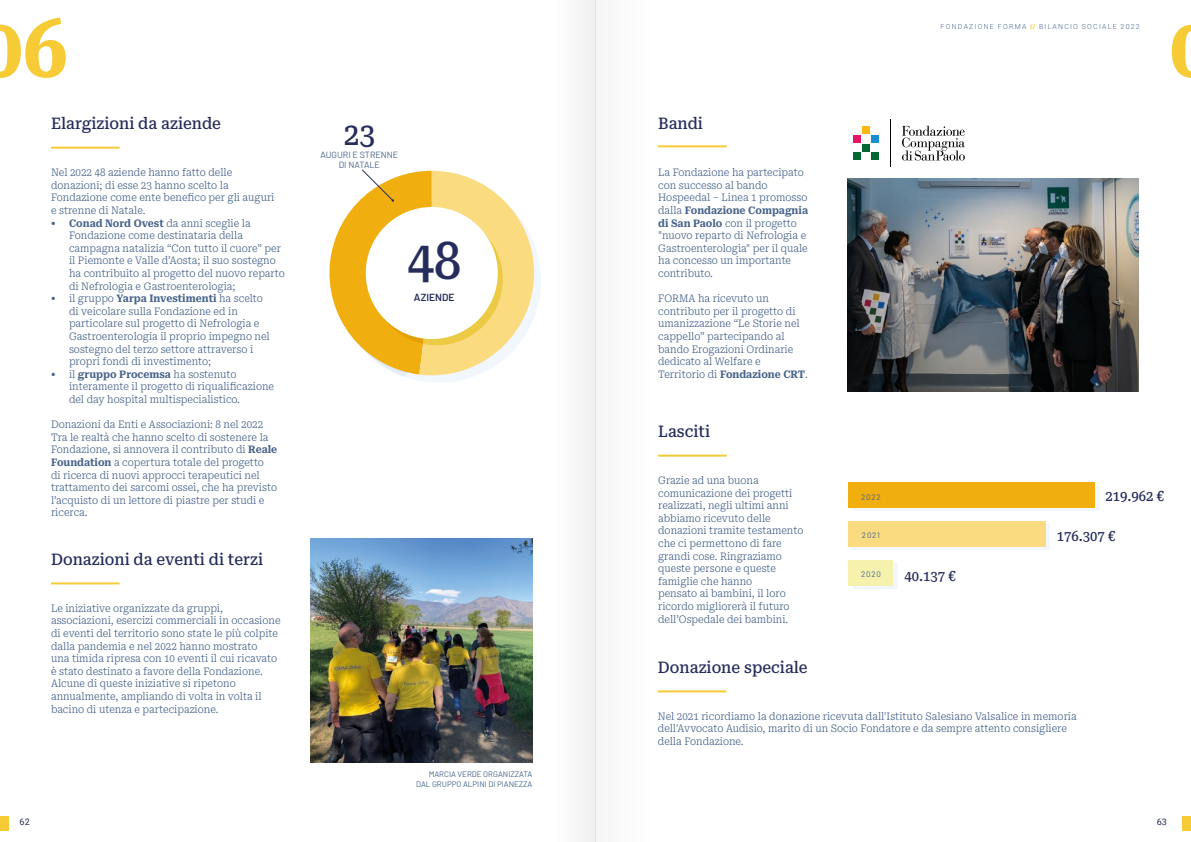
<style>
.page{position:relative;width:1191px;height:842px;background:#fff}
.page>*{position:absolute;margin:0;border:0;box-sizing:border-box;transform-origin:0 0}
.t1{font:700 80.2px "Roboto Serif";color:#f6cb36}
.t2{font:500 52px "Roboto Serif";color:#262d5c;scale:.93 1}
.t3{font:500 30px "Roboto Serif";color:#262d5c;scale:.93 1}
.t4{font:500 16px "Roboto Serif";color:#262d5c;scale:.93 1}
.t5{font:500 14px "Roboto Serif";color:#262d5c;scale:.93 1}
.t6{font:300 10.5px/12.6px "Roboto Serif";color:#48648b;scale:.93 1}
.t7{font:600 10.3px "Barlow";color:#262d5c}
.t8{font:9px/10px "Barlow";color:#48648b;text-align:center}
.t9{font:9px "Roboto";color:#262e56}
.t10{font:8px/10px "Barlow";color:#48648b;text-align:right}
.t11{font:300 7px "Roboto";letter-spacing:.175em;color:#48648b}
.s1{font-weight:700}
.s2{font-weight:900;color:#f6cb36}
</style>
<div class="page">
<div style="left:0;top:816px;width:9px;height:14px;background:#f6cb36"></div>
<div style="left:1181px;top:816px;width:10px;height:14px;background:#f6cb36"></div>
<hr style="left:51px;top:582px;width:69px;height:2px;background:#f6cb36">
<img style="left:310px;top:539px;width:222px;height:224px">
<hr style="left:51px;top:147px;width:69px;height:2px;background:#f6cb36">
<svg style="left:329px;top:169px;width:212px;height:214px"></svg>
<hr style="left:658px;top:145px;width:68px;height:2px;background:#f6cb36">
<hr style="left:890px;top:120px;width:1px;height:47px;background:#020405">
<svg style="left:902px;top:125px;width:63px;height:36px"></svg>
<div style="left:861px;top:144px;width:8px;height:8px;background:#046735"></div>
<div style="left:861px;top:126px;width:8px;height:8px;background:#fbb911"></div>
<div style="left:853px;top:135px;width:8px;height:8px;background:#e61169"></div>
<div style="left:853px;top:152px;width:8px;height:8px;background:#046735"></div>
<div style="left:870px;top:135px;width:8px;height:8px;background:#188ece"></div>
<div style="left:870px;top:152px;width:8px;height:8px;background:#046735"></div>
<img style="left:848px;top:179px;width:290px;height:213px">
<div style="left:852px;top:486px;width:247px;height:25px;background:#f1f7fd"></div>
<div style="left:852px;top:525px;width:198px;height:25px;background:#f1f7fd"></div>
<div style="left:852px;top:563px;width:45px;height:26px;background:#f1f7fd"></div>
<hr style="left:658px;top:455px;width:68px;height:2px;background:#f6cb36">
<div style="left:848px;top:483px;width:247px;height:25px;background:#f1ae0f"></div>
<div style="left:848px;top:522px;width:197px;height:25px;background:#fadb7f"></div>
<div style="left:848px;top:560px;width:45px;height:26px;background:#f6f2ae"></div>
<hr style="left:658px;top:690px;width:68px;height:2px;background:#f6cb36">
<div style="left:595px;top:0;width:57px;height:842px;background:#f9f9f9"></div>
<div style="left:555px;top:0;width:40px;height:842px;background:#f7f7f7"></div>
<h1 class="t1" style="left:-22px;top:-23px;width:91px">06</h1>
<h3 class="t4" style="left:51px;top:110px;width:184px">Elargizioni da aziende</h3>
<p class="t6" style="left:51px;top:165px;width:242px">Nel 2022 48 aziende hanno fatto delle donazioni; di esse 23 hanno scelto la Fondazione come ente benefico per gli auguri e strenne di Natale.</p>
<p class="t6" style="left:69px;top:216px;width:234px;text-indent:-18px"><span class="s1">• Conad Nord Ovest</span> da anni sceglie la Fondazione come destinataria della campagna natalizia “Con tutto il cuore” per il Piemonte e Valle d’Aosta; il suo sostegno ha contribuito al progetto del nuovo reparto di Nefrologia e Gastroenterologia;</p>
<p class="t6" style="left:69px;top:291px;width:217px;text-indent:-18px"><span class="s1">•</span> il gruppo <span class="s1">Yarpa Investimenti</span> ha scelto di veicolare sulla Fondazione ed in particolare sul progetto di Nefrologia e Gastroenterologia il proprio impegno nel sostegno del terzo settore attraverso i propri fondi di investimento;</p>
<p class="t6" style="left:69px;top:367px;width:222px;text-indent:-18px"><span class="s1">•</span> il <span class="s1">gruppo Procemsa</span> ha sostenuto interamente il progetto di riqualificazione del day hospital multispecialistico.</p>
<p class="t6" style="left:51px;top:417px;width:245px">Donazioni da Enti e Associazioni: 8 nel 2022<br>Tra le realtà che hanno scelto di sostenere la Fondazione, si annovera il contributo di <span class="s1">Reale Foundation</span> a copertura totale del progetto<br>di ricerca di nuovi approcci terapeutici nel trattamento dei sarcomi ossei, che ha previsto l’acquisto di un lettore di piastre per studi e ricerca.</p>
<h3 class="t4" style="left:51px;top:546px;width:229px">Donazioni da eventi di terzi</h3>
<p class="t6" style="left:51px;top:601px;width:248px">Le iniziative organizzate da gruppi, associazioni, esercizi commerciali in occasione di eventi del territorio sono state le più colpite dalla pandemia e nel 2022 hanno mostrato<br>una timida ripresa con 10 eventi il cui ricavato è stato destinato a favore della Fondazione.<br>Alcune di queste iniziative si ripetono annualmente, ampliando di volta in volta il bacino di utenza e partecipazione.</p>
<h3 class="t3" style="left:344px;top:109px;width:35px">23</h3>
<p class="t8" style="left:320px;top:150px;width:79px">AUGURI E STRENNE<br>DI NATALE</p>
<h2 class="t2" style="left:407px;top:216px;width:60px">48</h2>
<p class="t7" style="left:414px;top:290px;width:42px">AZIENDE</p>
<p class="t10" style="left:416px;top:769px;width:118px">MARCIA VERDE ORGANIZZATA<br>DAL GRUPPO ALPINI DI PIANEZZA</p>
<h3 class="t4" style="left:658px;top:110px;width:50px">Bandi</h3>
<p class="t6" style="left:658px;top:165px;width:163px">La Fondazione ha partecipato con successo al bando<br>Hospeedal – Linea 1 promosso dalla <span class="s1">Fondazione Compagnia di San Paolo</span> con il progetto "nuovo reparto di Nefrologia e<br>Gastroenterologia" per il quale ha concesso un importante contributo.</p>
<p class="t6" style="left:658px;top:291px;width:163px">FORMA ha ricevuto un contributo per il progetto di umanizzazione “Le Storie nel cappello” partecipando al bando Erogazioni Ordinarie dedicato al Welfare e<br>Territorio di <span class="s1">Fondazione CRT</span>.</p>
<h3 class="t4" style="left:658px;top:418px;width:57px">Lasciti</h3>
<p class="t6" style="left:658px;top:473px;width:158px">Grazie ad una buona comunicazione dei progetti realizzati, negli ultimi anni abbiamo ricevuto delle donazioni tramite testamento che ci permettono di fare grandi cose. Ringraziamo queste persone e queste famiglie che hanno<br>pensato ai bambini, il loro ricordo migliorerà il futuro dell’Ospedale dei bambini.</p>
<p class="t11" style="left:940px;top:22px;width:201px">FONDAZIONE FORMA <span class="s2">//</span> BILANCIO SOCIALE 2022</p>
<p class="t10" style="left:861px;top:491px;width:21px">2022</p>
<p class="t10" style="left:862px;top:530px;width:20px">2021</p>
<h3 class="t5" style="left:1105px;top:484px;width:64px">219.962 €</h3>
<h3 class="t5" style="left:1056px;top:524px;width:64px">176.307 €</h3>
<p class="t10" style="left:861px;top:569px;width:21px">2020</p>
<h3 class="t5" style="left:904px;top:564px;width:57px">40.137 €</h3>
<h3 class="t4" style="left:658px;top:654px;width:163px">Donazione speciale</h3>
<p class="t6" style="left:658px;top:709px;width:452px">Nel 2021 ricordiamo la donazione ricevuta dall'Istituto Salesiano Valsalice in memoria dell'Avvocato Audisio, marito di un Socio Fondatore e da sempre attento consigliere della Fondazione.</p>
<p class="t9" style="left:20px;top:816px;width:12px">62</p>
<p class="t9" style="left:1156px;top:816px;width:12px">63</p>
</div>
